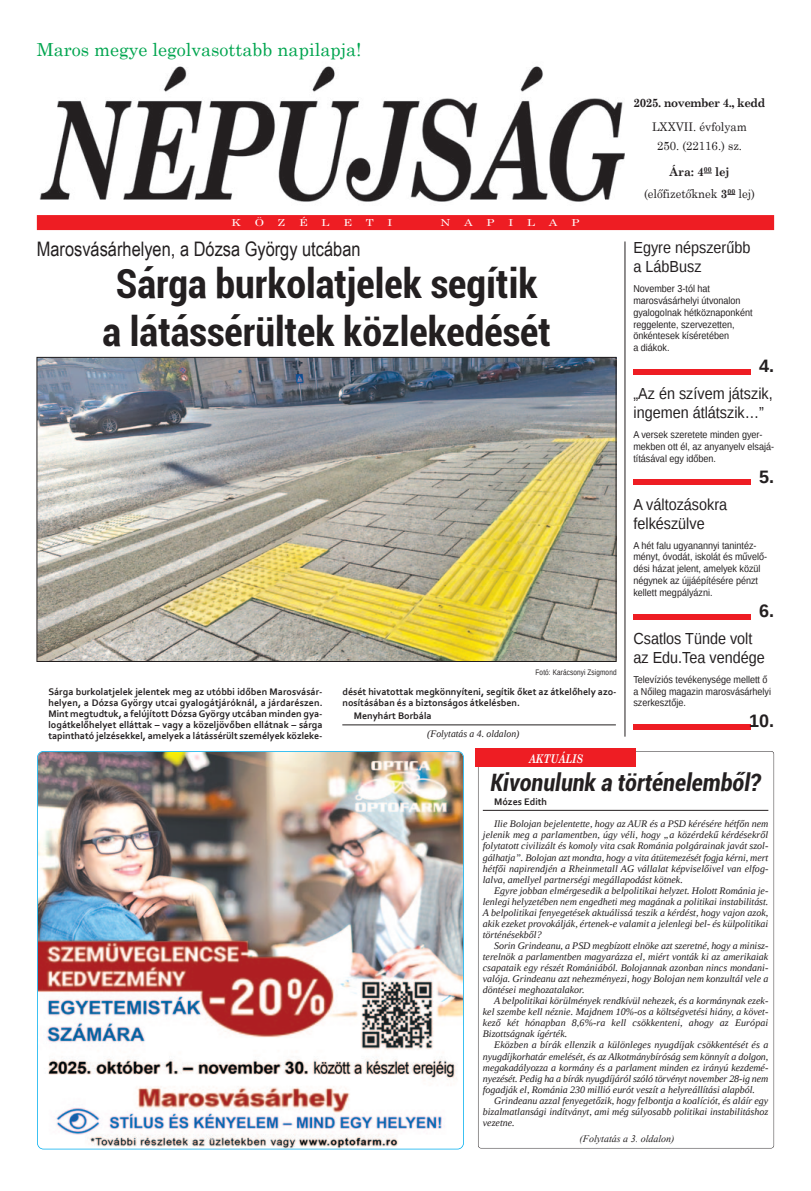
<style>
.page{position:relative;width:811px;height:1191px;background:#fff}
.page>*{position:absolute;margin:0;border:0;box-sizing:border-box;transform-origin:0 0}
.t1{font:700 condensed 40px/48px "Roboto";color:#231f20;text-align:center}
.t2{font:italic 700 condensed 24px "Roboto";color:#231f20}
.t3{font:20px "Arial Narrow";color:#231f20}
.t4{font:18px "Century Schoolbook";color:#00a54f}
.t5{font:700 18px "Liberation Sans";color:#231f20}
.t6{font:16px/19.2px "Liberation Sans";color:#231f20;scale:.9 1}
.t7{font:12px/19px "Century Schoolbook";color:#231f20;text-align:center;scale:.95 1}
.t8{font:700 12px "Century Schoolbook";letter-spacing:-.035em;color:#231f20;scale:.95 1}
.t9{font:italic 700 12px "Century Schoolbook";color:#fff;scale:.8 1}
.t10{font:italic 10px/11.1px "Liberation Serif";color:#231f20;text-align:justify}
.t11{font:10px/11.8px "Liberation Sans";color:#231f20;scale:.9 1}
.t12{font:700 10px/11.1px "Corbel";color:#231f20;text-align:justify}
.t13{font:italic 10px "Times New Roman";color:#231f20}
.t14{font:9.6px "Century Schoolbook";color:#fff;scale:1.25 1}
.t15{font:8px "Liberation Sans";letter-spacing:.02em;color:#231f20;scale:.8 1}
.s1{font-weight:700}
</style>
<div class="page">
<hr style="left:625px;top:241px;width:1px;height:495px;background:#231f20">
<img style="left:39px;top:66px;width:586px;height:136px">
<div style="left:37px;top:215px;width:737px;height:15px;background:#ee1d23"></div>
<div style="left:478px;top:751px;width:296px;height:397px;border:1px solid #231f20;border-radius:3px"></div>
<div style="left:476px;top:748px;width:160px;height:18px;background:#ee1d23"></div>
<div style="left:633px;top:369px;width:118px;height:6px;background:#ee1d23"></div>
<div style="left:633px;top:479px;width:118px;height:6px;background:#ee1d23"></div>
<div style="left:633px;top:614px;width:118px;height:5px;background:#ee1d23"></div>
<div style="left:633px;top:724px;width:118px;height:6px;background:#ee1d23"></div>
<img style="left:39px;top:359px;width:575px;height:300px">
<hr style="left:342px;top:724px;width:274px;height:1px;background:#231f20">
<img style="left:37px;top:751px;width:427px;height:398px">
<hr style="left:483px;top:810px;width:285px;height:1px;background:#231f20">
<p class="t4" style="left:37px;top:38px;width:326px">Maros megye legolvasottabb napilapja!</p>
<p class="t14" style="left:232px;top:217px;width:9px">K</p>
<p class="t14" style="left:255px;top:217px;width:9px">Ö</p>
<p class="t14" style="left:278px;top:217px;width:7px">Z</p>
<p class="t14" style="left:299px;top:217px;width:8px">É</p>
<p class="t14" style="left:321px;top:217px;width:8px">L</p>
<p class="t14" style="left:343px;top:217px;width:8px">E</p>
<p class="t14" style="left:366px;top:217px;width:8px">T</p>
<p class="t14" style="left:387px;top:217px;width:5px">I</p>
<p class="t14" style="left:440px;top:217px;width:9px">N</p>
<p class="t14" style="left:464px;top:217px;width:8px">A</p>
<p class="t14" style="left:486px;top:217px;width:8px">P</p>
<p class="t14" style="left:508px;top:217px;width:5px">I</p>
<p class="t14" style="left:527px;top:217px;width:8px">L</p>
<p class="t14" style="left:549px;top:217px;width:8px">A</p>
<p class="t14" style="left:571px;top:217px;width:8px">P</p>
<p class="t3" style="left:37px;top:237px;width:325px">Marosvásárhelyen, a Dózsa György utcában</p>
<p class="t1" style="left:102px;top:261px;width:450px">Sárga burkolatjelek segítik a látássérültek közlekedését</p>
<p class="t15" style="left:535px;top:667px;width:103px">Fotó: Karácsonyi Zsigmond</p>
<p class="t12" style="left:48px;top:686px;width:276px">Sárga burkolatjelek jelentek meg az utóbbi időben Marosvásár&shy;helyen, a Dózsa György utcai gyalogátjáróknál, a járdarészen.<br>Mint megtudtuk, a felújított Dózsa György utcában minden gya&shy;logátkelőhelyet elláttak – vagy a közeljövőben ellátnak – sárga tapintható jelzésekkel, amelyek a látássérült személyek közleke-</p>
<p class="t12" style="left:342px;top:686px;width:276px">dését hivatottak megkönnyíteni, segítik őket az átkelőhely azo&shy;nosításában és a biztonságos átkelésben.</p>
<p class="t12" style="left:354px;top:711px;width:79px">Menyhárt Borbála</p>
<p class="t10" style="left:427px;top:728px;width:94px">(Folytatás a 4. oldalon)</p>
<p class="t9" style="left:529px;top:750px;width:69px">AKTUÁLIS</p>
<p class="t8" style="left:633px;top:95px;width:140px">2025. november 4., kedd</p>
<p class="t7" style="left:652px;top:117px;width:102px">LXXVII. évfolyam<br>250. (22116.) sz.</p>
<p class="t7" style="left:644px;top:161px;width:118px;line-height:21.4px"><span class="s1">Ára: 4</span><sup>00</sup> <span class="s1">lej </span>(előfizetőknek <span class="s1">3</span><sup>00</sup> lej)</p>
<p class="t6" style="left:633px;top:238px;width:131px">Egyre népszerűbb a LábBusz</p>
<p class="t11" style="left:633px;top:283px;width:134px">November 3-tól hat marosvásárhelyi útvonalon gyalogolnak hétköznaponként reggelente, szervezetten, önkéntesek kíséretében<br>a diákok.</p>
<p class="t5" style="left:759px;top:356px;width:17px">4.</p>
<p class="t6" style="left:633px;top:384px;width:156px">„Az én szívem játszik, ingemen átlátszik…”</p>
<p class="t11" style="left:633px;top:429px;width:158px">A versek szeretete minden gyer&shy;mekben ott él, az anyanyelv elsajá&shy;tításával egy időben.</p>
<p class="t5" style="left:759px;top:466px;width:17px">5.</p>
<p class="t6" style="left:633px;top:494px;width:106px">A változásokra felkészülve</p>
<p class="t11" style="left:633px;top:539px;width:150px">A hét falu ugyanannyi tanintéz&shy;ményt, óvodát, iskolát és művelő&shy;dési házat jelent, amelyek közül négynek az újjáépítésére pénzt kellett megpályázni.</p>
<p class="t5" style="left:759px;top:600px;width:17px">6.</p>
<p class="t6" style="left:633px;top:628px;width:147px">Csatlos Tünde volt az Edu.Tea vendége</p>
<p class="t11" style="left:633px;top:673px;width:154px">Televíziós tevékenysége mellett ő a Nőileg magazin marosvásárhelyi szerkesztője.</p>
<p class="t5" style="left:749px;top:711px;width:27px">10.</p>
<p class="t2" style="left:490px;top:768px;width:272px">Kivonulunk a történelemből?</p>
<p class="t12" style="left:494px;top:797px;width:55px">Mózes Edith</p>
<p class="t10" style="left:483px;top:818px;width:287px;text-indent:11px">Ilie Bolojan bejelentette, hogy az AUR és a PSD kérésére hétfőn nem jelenik meg a parlamentben, úgy véli, hogy „a közérdekű kérdésekről folytatott civilizált és komoly vita csak Románia polgárainak javát szol&shy;gálhatja”. Bolojan azt mondta, hogy a vita átütemezését fogja kérni, mert hétfői napirendjén a Rheinmetall AG vállalat képviselőivel van elfog&shy;lalva, amellyel partnerségi megállapodást kötnek.</p>
<p class="t10" style="left:483px;top:884px;width:287px;text-indent:11px">Egyre jobban elmérgesedik a belpolitikai helyzet. Holott Románia je&shy;lenlegi helyzetében nem engedheti meg magának a politikai instabilitást.<br>A belpolitikai fenyegetések aktuálissá teszik a kérdést, hogy vajon azok, akik ezeket provokálják, értenek-e valamit a jelenlegi bel- és külpolitikai történésekből?</p>
<p class="t10" style="left:483px;top:940px;width:287px;text-indent:11px">Sorin Grindeanu, a PSD megbízott elnöke azt szeretné, hogy a minisz&shy;terelnök a parlamentben magyarázza el, miért vonták ki az amerikaiak csapataik egy részét Romániából. Bolojannak azonban nincs mondani&shy;valója. Grindeanu azt nehezményezi, hogy Bolojan nem konzultál vele a döntései meghozatalakor.</p>
<p class="t10" style="left:483px;top:995px;width:287px;text-indent:11px">A belpolitikai körülmények rendkívül nehezek, és a kormánynak ezek&shy;kel szembe kell néznie. Majdnem 10%-os a költségvetési hiány, a követ&shy;kező két hónapban 8,6%-ra kell csökkenteni, ahogy az Európai Bizottságnak ígérték.</p>
<p class="t10" style="left:483px;top:1039px;width:287px;text-indent:11px">Eközben a bírák ellenzik a különleges nyugdíjak csökkentését és a nyugdíjkorhatár emelését, és az Alkotmánybíróság sem könnyít a dolgon, megakadályozza a kormány és a parlament minden ez irányú kezdemé&shy;nyezését. Pedig ha a bírák nyugdíjáról szóló törvényt november 28-ig nem fogadják el, Románia 230 millió eurót veszít a helyreállítási alapból.</p>
<p class="t10" style="left:483px;top:1094px;width:287px;text-indent:11px">Grindeanu azzal fenyegetőzik, hogy felbontja a koalíciót, és aláír egy bizalmatlansági indítványt, ami még súlyosabb politikai instabilitáshoz vezetne.</p>
<p class="t13" style="left:579px;top:1133px;width:96px">(Folytatás a 3. oldalon)</p>
</div>
